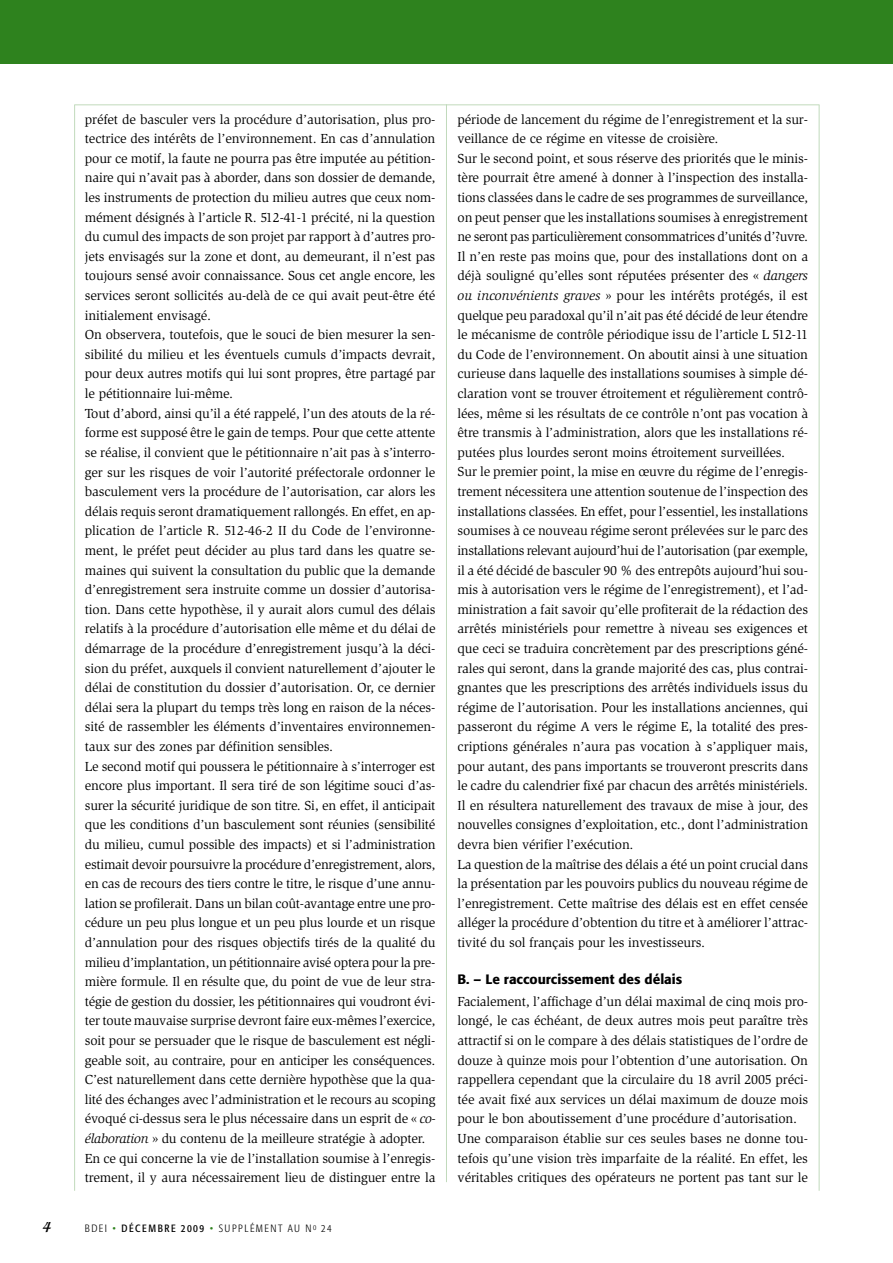
<style>
.page{position:relative;width:893px;height:1263px;background:#fff}
.page>*{position:absolute;margin:0;border:0;box-sizing:border-box;transform-origin:0 0}
.t1{font:700 16.5px "Isadora";color:#000}
.t2{font:13.5px/19.6px "Slimbach";letter-spacing:-.01em;color:#000}
.t3{font:500 13.5px "Formata";color:#000}
.t4{font:300 condensed 10.5px "Formata";letter-spacing:.14em;color:#000}
.s1{font-style:italic}
.s2{color:#2e821e}
.s3{font-weight:400}
</style>
<div class="page">
<hr style="left:446px;top:104px;width:1px;height:1078px;background:#c1dabc">
<hr style="left:74px;top:105px;width:1px;height:1086px;background:#c1dabc">
<hr style="left:74px;top:104px;width:745px;height:1px;background:#c1dabc">
<hr style="left:818px;top:105px;width:1px;height:1086px;background:#c1dabc">
<div style="left:0;top:0;width:892px;height:64px;background:#2e821e"></div>
<p class="t2" style="left:85px;top:110px;width:352px">préfet de basculer vers la procédure d’autorisation, plus pro&shy;tectrice des intérêts de l’environnement. En cas d’annulation pour ce motif, la faute ne pourra pas être imputée au pétition&shy;naire qui n’avait pas à aborder, dans son dossier de demande, les instruments de protection du milieu autres que ceux nom&shy;mément désignés à l’article R. 512-41-1 précité, ni la question du cumul des impacts de son projet par rapport à d’autres pro&shy;jets envisagés sur la zone et dont, au demeurant, il n’est pas toujours sensé avoir connaissance. Sous cet angle encore, les services seront sollicités au-delà de ce qui avait peut-être été initialement envisagé.<br>On observera, toutefois, que le souci de bien mesurer la sen&shy;sibilité du milieu et les éventuels cumuls d’impacts devrait, pour deux autres motifs qui lui sont propres, être partagé par le pétitionnaire lui-même.<br>Tout d’abord, ainsi qu’il a été rappelé, l’un des atouts de la ré&shy;forme est supposé être le gain de temps. Pour que cette attente se réalise, il convient que le pétitionnaire n’ait pas à s’interro&shy;ger sur les risques de voir l’autorité préfectorale ordonner le basculement vers la procédure de l’autorisation, car alors les délais requis seront dramatiquement rallongés. En effet, en ap&shy;plication de l’article R. 512-46-2 II du Code de l’environne&shy;ment, le préfet peut décider au plus tard dans les quatre se&shy;maines qui suivent la consultation du public que la demande d’enregistrement sera instruite comme un dossier d’autorisa&shy;tion. Dans cette hypothèse, il y aurait alors cumul des délais relatifs à la procédure d’autorisation elle même et du délai de démarrage de la procédure d’enregistrement jusqu’à la déci&shy;sion du préfet, auxquels il convient naturellement d’ajouter le délai de constitution du dossier d’autorisation. Or, ce dernier délai sera la plupart du temps très long en raison de la néces&shy;sité de rassembler les éléments d’inventaires environnemen&shy;taux sur des zones par définition sensibles.<br>Le second motif qui poussera le pétitionnaire à s’interroger est encore plus important. Il sera tiré de son légitime souci d’as&shy;surer la sécurité juridique de son titre. Si, en effet, il anticipait que les conditions d’un basculement sont réunies (sensibilité du milieu, cumul possible des impacts) et si l’administration estimait devoir poursuivre la procédure d’enregistrement, alors, en cas de recours des tiers contre le titre, le risque d’une annu&shy;lation se profilerait. Dans un bilan coût-avantage entre une pro&shy;cédure un peu plus longue et un peu plus lourde et un risque d’annulation pour des risques objectifs tirés de la qualité du milieu d’implantation, un pétitionnaire avisé optera pour la pre&shy;mière formule. Il en résulte que, du point de vue de leur stra&shy;tégie de gestion du dossier, les pétitionnaires qui voudront évi&shy;ter toute mauvaise surprise devront faire eux-mêmes l’exercice, soit pour se persuader que le risque de basculement est négli&shy;geable soit, au contraire, pour en anticiper les conséquences.<br>C’est naturellement dans cette dernière hypothèse que la qua&shy;lité des échanges avec l’administration et le recours au scoping évoqué ci-dessus sera le plus nécessaire dans un esprit de « <span class="s1">co&shy;élaboration</span> » du contenu de la meilleure stratégie à adopter.<br>En ce qui concerne la vie de l’installation soumise à l’enregis&shy;trement, il y aura nécessairement lieu de distinguer entre la</p>
<p class="t2" style="left:457px;top:110px;width:352px">période de lancement du régime de l’enregistrement et la sur&shy;veillance de ce régime en vitesse de croisière.<br>Sur le second point, et sous réserve des priorités que le minis&shy;tère pourrait être amené à donner à l’inspection des installa&shy;tions classées dans le cadre de ses programmes de surveillance, on peut penser que les installations soumises à enregistrement ne seront pas particulièrement consommatrices d’unités d’?uvre.<br>Il n’en reste pas moins que, pour des installations dont on a déjà souligné qu’elles sont réputées présenter des « <span class="s1">dangers ou inconvénients graves</span> » pour les intérêts protégés, il est quelque peu paradoxal qu’il n’ait pas été décidé de leur étendre le mécanisme de contrôle périodique issu de l’article L 512-11 du Code de l’environnement. On aboutit ainsi à une situation curieuse dans laquelle des installations soumises à simple dé&shy;claration vont se trouver étroitement et régulièrement contrô&shy;lées, même si les résultats de ce contrôle n’ont pas vocation à être transmis à l’administration, alors que les installations ré&shy;putées plus lourdes seront moins étroitement surveillées.<br>Sur le premier point, la mise en œuvre du régime de l’enregis&shy;trement nécessitera une attention soutenue de l’inspection des installations classées. En effet, pour l’essentiel, les installations soumises à ce nouveau régime seront prélevées sur le parc des installations relevant aujourd’hui de l’autorisation (par exemple, il a été décidé de basculer 90 % des entrepôts aujourd’hui sou&shy;mis à autorisation vers le régime de l’enregistrement), et l’ad&shy;ministration a fait savoir qu’elle profiterait de la rédaction des arrêtés ministériels pour remettre à niveau ses exigences et que ceci se traduira concrètement par des prescriptions géné&shy;rales qui seront, dans la grande majorité des cas, plus contrai&shy;gnantes que les prescriptions des arrêtés individuels issus du régime de l’autorisation. Pour les installations anciennes, qui passeront du régime A vers le régime E, la totalité des pres&shy;criptions générales n’aura pas vocation à s’appliquer mais, pour autant, des pans importants se trouveront prescrits dans le cadre du calendrier fixé par chacun des arrêtés ministériels.<br>Il en résultera naturellement des travaux de mise à jour, des nouvelles consignes d’exploitation, etc., dont l’administration devra bien vérifier l’exécution.<br>La question de la maîtrise des délais a été un point crucial dans la présentation par les pouvoirs publics du nouveau régime de l’enregistrement. Cette maîtrise des délais est en effet censée alléger la procédure d’obtention du titre et à améliorer l’attrac&shy;tivité du sol français pour les investisseurs.</p>
<p class="t3" style="left:457px;top:973px;width:226px">B. – Le raccourcissement des délais</p>
<p class="t2" style="left:457px;top:992px;width:352px">Facialement, l’affichage d’un délai maximal de cinq mois pro&shy;longé, le cas échéant, de deux autres mois peut paraître très attractif si on le compare à des délais statistiques de l’ordre de douze à quinze mois pour l’obtention d’une autorisation. On rappellera cependant que la circulaire du 18 avril 2005 préci&shy;tée avait fixé aux services un délai maximum de douze mois pour le bon aboutissement d’une procédure d’autorisation.<br>Une comparaison établie sur ces seules bases ne donne tou&shy;tefois qu’une vision très imparfaite de la réalité. En effet, les véritables critiques des opérateurs ne portent pas tant sur le</p>
<p class="t1" style="left:42px;top:1220px;width:11px">4</p>
<p class="t4" style="left:85px;top:1224px;width:248px">BDEI <span class="s2">•</span> <span class="s3">DÉCEMBRE 2009</span> <span class="s2">•</span> SUPPLÉMENT AU N<sup>0</sup> 24</p>
</div>
